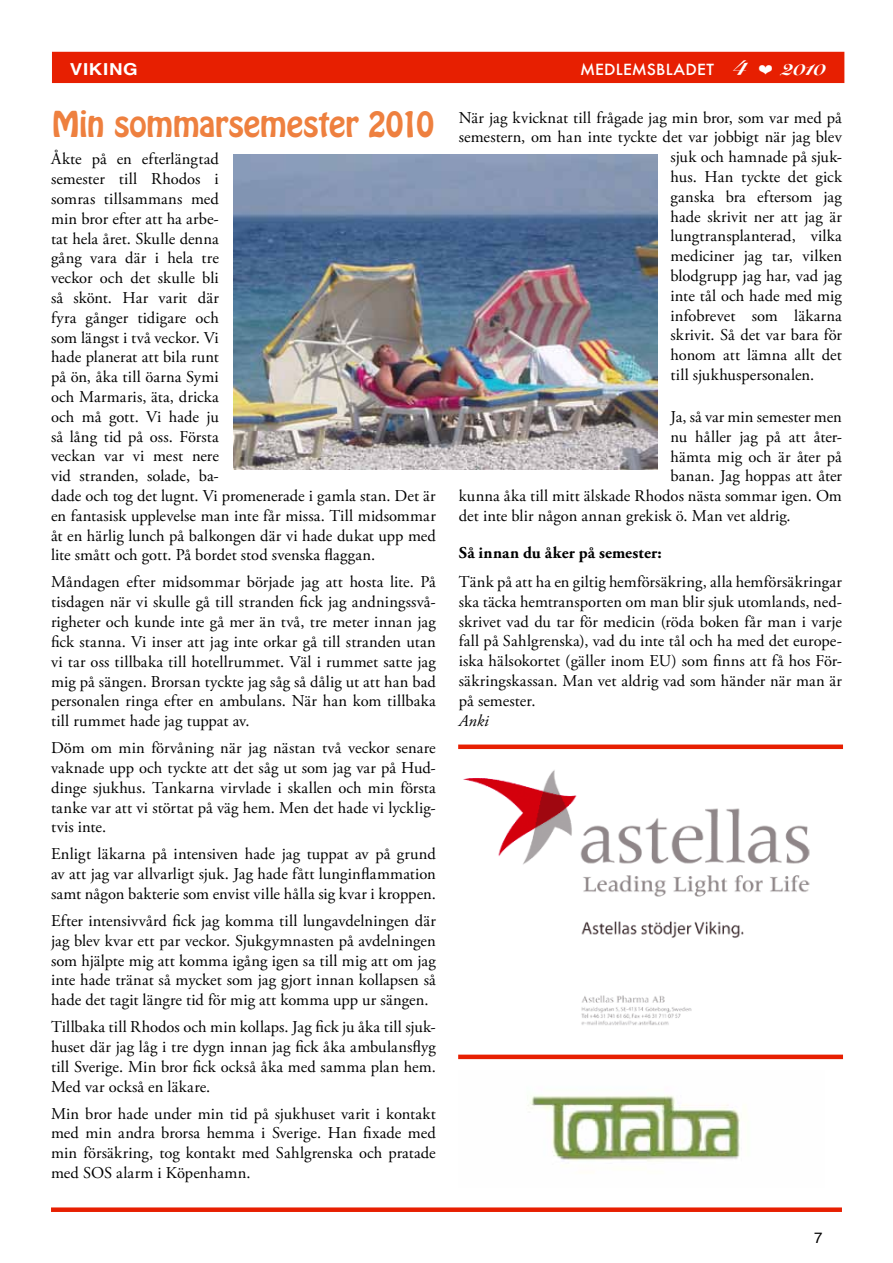
<style>
.page{position:relative;width:893px;height:1263px;background:#fff}
.page>*{position:absolute;margin:0;border:0;box-sizing:border-box;transform-origin:0 0}
.t1{font:31.5px "Hobo Std";letter-spacing:-.015em;color:#ee803f}
.t2{font:16.5px/19.8px "Adobe Garamond Pro";letter-spacing:.005em;color:#000;text-align:justify}
.t3{font:700 16.5px "Adobe Garamond Pro";letter-spacing:.005em;color:#000}
.t4{font:700 16.5px "Helvetica";letter-spacing:.035em;color:#fff;scale:1.14 1}
.t5{font:italic 16.5px "Adobe Garamond Pro";color:#000}
.t6{font:500 15px "Futura";letter-spacing:.01em;color:#fff;scale:1.05 1}
.t7{font:15px "Helvetica";color:#000}
.s1{font-family:"Snell Roundhand";font-weight:900;font-size:23.7px}
.s2{font-family:"Snell Roundhand";font-weight:900;font-size:20.4px}
</style>
<div class="page">
<div style="left:53px;top:53px;width:791px;height:29px;background:#e71f01"></div>
<div style="left:52px;top:52px;width:792px;height:31px;border:2px solid #e71f01"></div>
<div style="left:51px;top:1207px;width:791px;height:5px;background:#e71f01"></div>
<img style="left:463px;top:770px;width:347px;height:255px">
<div style="left:458px;top:744px;width:385px;height:5px;background:#e71f01"></div>
<div style="left:458px;top:1054px;width:385px;height:5px;background:#e71f01"></div>
<img style="left:234px;top:155px;width:423px;height:314px">
<img style="left:527px;top:1095px;width:213px;height:66px">
<p class="t4" style="left:70px;top:56px;width:61px">VIKING</p>
<p class="t6" style="left:580px;top:59px;width:235px">MEDLEMSBLADET <span class="s1">4</span> ❤ <span class="s2">2010</span></p>
<h1 class="t1" style="left:52px;top:103px;width:384px">Min sommarsemester 2010</h1>
<p class="t2" style="left:51px;top:150px;width:386px;text-align:left">Åkte på en efterlängtad<br>semester till Rhodos i<br>somras tillsammans med<br>min bror efter att ha arbe-<br>tat hela året. Skulle denna<br>gång vara där i hela tre<br>veckor och det skulle bli<br>så skönt. Har varit där<br>fyra gånger tidigare och<br>som längst i två veckor. Vi<br>hade planerat att bila runt<br>på ön, åka till öarna Symi<br>och Marmaris, äta, dricka<br>och må gott. Vi hade ju<br>så lång tid på oss. Första<br>veckan var vi mest nere<br>vid stranden, solade, ba-<br>dade och tog det lugnt. Vi promenerade i gamla stan. Det är en fantasisk upplevelse man inte får missa. Till midsommar åt en härlig lunch på balkongen där vi hade dukat upp med lite smått och gott. På bordet stod svenska flaggan.</p>
<p class="t2" style="left:51px;top:573px;width:386px">Måndagen efter midsommar började jag att hosta lite. På tisdagen när vi skulle gå till stranden fick jag andningssvå&shy;righeter och kunde inte gå mer än två, tre meter innan jag fick stanna. Vi inser att jag inte orkar gå till stranden utan vi tar oss tillbaka till hotellrummet. Väl i rummet satte jag mig på sängen. Brorsan tyckte jag såg så dålig ut att han bad personalen ringa efter en ambulans. När han kom tillbaka till rummet hade jag tuppat av.</p>
<p class="t2" style="left:51px;top:738px;width:386px">Döm om min förvåning när jag nästan två veckor senare vaknade upp och tyckte att det såg ut som jag var på Hud&shy;dinge sjukhus. Tankarna virvlade i skallen och min första tanke var att vi störtat på väg hem. Men det hade vi lycklig&shy;tvis inte.</p>
<p class="t2" style="left:51px;top:845px;width:386px">Enligt läkarna på intensiven hade jag tuppat av på grund av att jag var allvarligt sjuk. Jag hade fått lunginflammation samt någon bakterie som envist ville hålla sig kvar i kroppen.</p>
<p class="t2" style="left:51px;top:911px;width:386px">Efter intensivvård fick jag komma till lungavdelningen där jag blev kvar ett par veckor. Sjukgymnasten på avdelningen som hjälpte mig att komma igång igen sa till mig att om jag inte hade tränat så mycket som jag gjort innan kollapsen så hade det tagit längre tid för mig att komma upp ur sängen.</p>
<p class="t2" style="left:51px;top:1017px;width:386px">Tillbaka till Rhodos och min kollaps. Jag fick ju åka till sjuk&shy;huset där jag låg i tre dygn innan jag fick åka ambulansflyg till Sverige. Min bror fick också åka med samma plan hem.<br>Med var också en läkare.</p>
<p class="t2" style="left:51px;top:1104px;width:386px">Min bror hade under min tid på sjukhuset varit i kontakt med min andra brorsa hemma i Sverige. Han fixade med min försäkring, tog kontakt med Sahlgrenska och pratade med SOS alarm i Köpenhamn.</p>
<p class="t2" style="left:459px;top:108px;width:385px">När jag kvicknat till frågade jag min bror, som var med på</p>
<p class="t2" style="left:459px;top:128px;width:384px">semestern, om han inte tyckte det var jobbigt när jag blev</p>
<p class="t2" style="left:671px;top:148px;width:173px">sjuk och hamnade på sjuk-</p>
<p class="t2" style="left:671px;top:167px;width:173px">hus. Han tyckte det gick</p>
<p class="t2" style="left:671px;top:187px;width:173px">ganska bra eftersom jag</p>
<p class="t2" style="left:671px;top:207px;width:173px">hade skrivit ner att jag är</p>
<p class="t2" style="left:671px;top:227px;width:173px">lungtransplanterad, vilka</p>
<p class="t2" style="left:671px;top:247px;width:173px">mediciner jag tar, vilken</p>
<p class="t2" style="left:671px;top:266px;width:173px">blodgrupp jag har, vad jag</p>
<p class="t2" style="left:671px;top:286px;width:173px">inte tål och hade med mig</p>
<p class="t2" style="left:671px;top:306px;width:173px">infobrevet som läkarna</p>
<p class="t2" style="left:671px;top:326px;width:173px">skrivit. Så det var bara för</p>
<p class="t2" style="left:671px;top:346px;width:173px">honom att lämna allt det</p>
<p class="t2" style="left:671px;top:365px;width:145px">till sjukhuspersonalen.</p>
<p class="t2" style="left:671px;top:407px;width:173px">Ja, så var min semester men</p>
<p class="t2" style="left:671px;top:427px;width:173px">nu håller jag på att åter-</p>
<p class="t2" style="left:671px;top:447px;width:173px">hämta mig och är åter på</p>
<p class="t2" style="left:671px;top:467px;width:173px">banan. Jag hoppas att åter</p>
<p class="t2" style="left:459px;top:487px;width:385px">kunna åka till mitt älskade Rhodos nästa sommar igen. Om</p>
<p class="t2" style="left:459px;top:506px;width:333px">det inte blir någon annan grekisk ö. Man vet aldrig.</p>
<p class="t3" style="left:459px;top:544px;width:204px">Så innan du åker på semester:</p>
<p class="t2" style="left:459px;top:572px;width:385px">Tänk på att ha en giltig hemförsäkring, alla hemförsäkringar ska täcka hemtransporten om man blir sjuk utomlands, ned&shy;skrivet vad du tar för medicin (röda boken får man i varje fall på Sahlgrenska), vad du inte tål och ha med det europe&shy;iska hälsokortet (gäller inom EU) som finns att få hos För&shy;säkringskassan. Man vet aldrig vad som händer när man är på semester.</p>
<p class="t5" style="left:459px;top:710px;width:32px">Anki</p>
<p class="t7" style="left:814px;top:1226px;width:10px">7</p>
</div>
